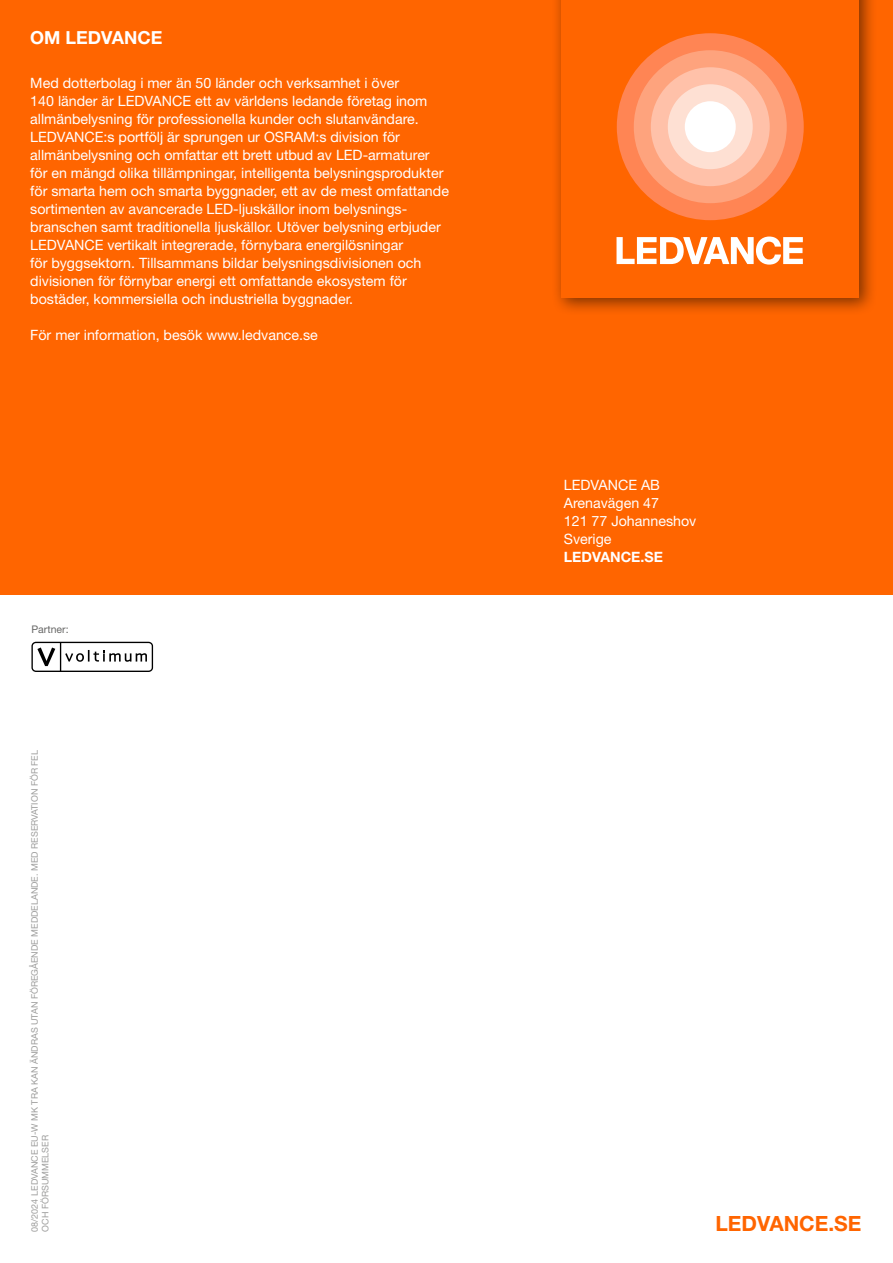
<style>
.page{position:relative;width:893px;height:1263px;background:#fff}
.page>*{position:absolute;margin:0;border:0;box-sizing:border-box;transform-origin:0 0}
.Lead_In_Text_14__18_5{font:700 21px "Helvetica Neue LT Std";color:#ff6500}
.Lead_In_Text_18___24{font:700 18px "Helvetica Neue LT Std";color:#fff}
.Lead_In_Text_14__18_5-2{font:14.25px/18px "Helvetica Neue LT Std";color:#fff}
.Lead_In_Text_14__18_5-3{font:700 14.25px "Helvetica Neue LT Std";color:#fff}
.Lead_In_Text_14__18_5-4{font:10.5px "Helvetica Neue LT Std";color:#686867}
.Lead_In_Text_14__18_5-5{font:9px/10.5px "Helvetica Neue LT Std";color:#9d9d9c}
</style>
<div class="page">
<div style="left:0;top:0;width:893px;height:594px;background:#ff6500"></div>
<svg style="left:31px;top:642px;width:122px;height:30px"></svg>
<div style="left:551px;top:0;width:326px;height:316px;background:#000;opacity:.5"></div>
<div style="left:561px;top:0;width:298px;height:297px;background:#ff6500"></div>
<svg style="left:616px;top:237px;width:187px;height:28px"></svg>
<div style="left:617px;top:33px;width:187px;height:187px;background:#ff8554;border-radius:50%"></div>
<div style="left:634px;top:50px;width:153px;height:153px;background:#fea37d;border-radius:50%"></div>
<div style="left:651px;top:67px;width:119px;height:119px;background:#ffc1a9;border-radius:50%"></div>
<div style="left:668px;top:84px;width:85px;height:85px;background:#fee0d3;border-radius:50%"></div>
<div style="left:685px;top:101px;width:51px;height:51px;background:#fff;border-radius:50%"></div>
<p class="Lead_In_Text_18___24" style="left:30px;top:27px;width:134px">OM LEDVANCE</p>
<p class="Lead_In_Text_14__18_5-2" style="left:30px;top:73px;width:420px">Med dotterbolag i mer än 50 länder och verksamhet i över<br>140 länder är LEDVANCE ett av världens ledande företag inom allmänbelysning för professionella kunder och slutanvändare.<br>LEDVANCE:s portfölj är sprungen ur OSRAM:s division för allmänbelysning och omfattar ett brett utbud av LED-armaturer för en mängd olika tillämpningar, intelligenta belysningsprodukter för smarta hem och smarta byggnader, ett av de mest omfattande sortimenten av avancerade LED-ljuskällor inom belysnings&shy;branschen samt traditionella ljuskällor. Utöver belysning erbjuder LEDVANCE vertikalt integrerade, förnybara energilösningar<br>för byggsektorn. Tillsammans bildar belysningsdivisionen och divisionen för förnybar energi ett omfattande ekosystem för bostäder, kommersiella och industriella byggnader.</p>
<p class="Lead_In_Text_14__18_5-2" style="left:30px;top:325px;width:289px">För mer information, besök www.ledvance.se</p>
<p class="Lead_In_Text_14__18_5-4" style="left:31px;top:623px;width:39px">Partner:</p>
<p class="Lead_In_Text_14__18_5-5" style="left:29px;top:1231px;width:483px;rotate:-90deg">08/2024 LEDVANCE EU-W MK TRA KAN ÄNDRAS UTAN FÖREGÅENDE MEDDELANDE. MED RESERVATION FÖR FEL<br>OCH FÖRSUMMELSER</p>
<p class="Lead_In_Text_14__18_5-2" style="left:564px;top:475px;width:98px">LEDVANCE AB</p>
<p class="Lead_In_Text_14__18_5-2" style="left:564px;top:493px;width:97px">Arenavägen 47</p>
<p class="Lead_In_Text_14__18_5-2" style="left:564px;top:511px;width:134px">121 77 Johanneshov</p>
<p class="Lead_In_Text_14__18_5-2" style="left:564px;top:529px;width:49px">Sverige</p>
<p class="Lead_In_Text_14__18_5-3" style="left:564px;top:548px;width:101px">LEDVANCE.SE</p>
<p class="Lead_In_Text_14__18_5" style="left:715px;top:1210px;width:148px">LEDVANCE.SE</p>
</div>
